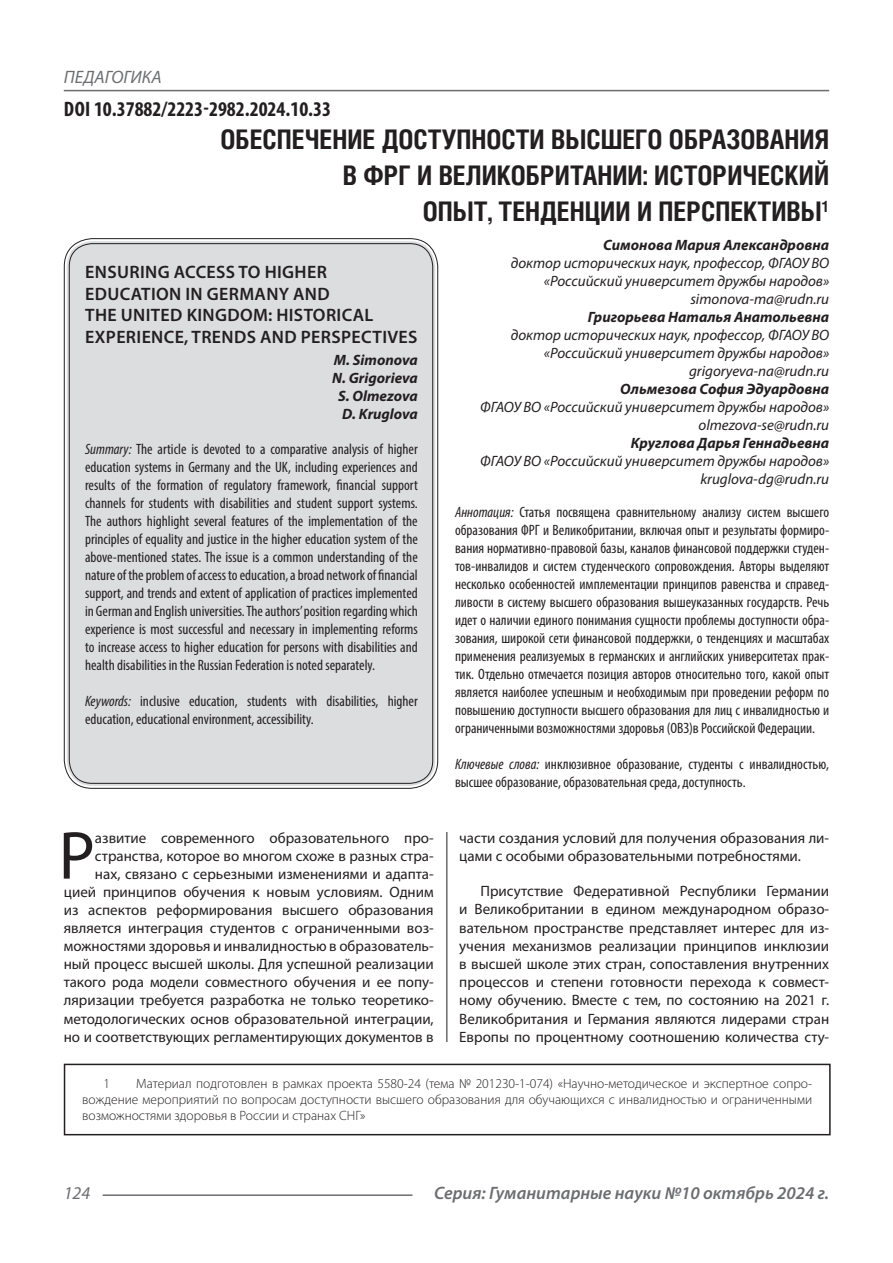
<style>
.page{position:relative;width:893px;height:1263px;background:#fff}
.page>*{position:absolute;margin:0;border:0;box-sizing:border-box;transform-origin:0 0}
.Статья_текст_первый{font:68.4px "Myriad Pro";color:#231f20}
.Статья_название{font:700 27px "Helios Cond C";color:#231f20}
.ДОИ{font:700 condensed 21px "Myriad Pro";color:#231f20}
.Статья_название_англ{font:600 18px/21.6px "Myriad Pro";letter-spacing:.02em;color:#231f20}
.t1{font:italic 600 18px "Myriad Pro";color:#6c6d70}
.t2{font:italic 18px "Myriad Pro";color:#6c6d70}
.Статья_аннотация_тек{font:condensed 15px/18px "Myriad Pro";color:#231f20;text-align:justify}
.Статья_аннотация_анг{font:condensed 15px/18px "Myriad Pro";color:#231f20;text-align:justify}
.Статья_текст_первый-2{font:15px/18.1px "Myriad Pro";color:#231f20;text-align:right}
.Статья_текст{font:15px/18.3px "Myriad Pro";color:#231f20;text-align:justify}
.Статья_автор_инфо{font:italic 15px/18px "Myriad Pro";color:#231f20;text-align:right}
.Статья_автор_фио_рус{font:italic 700 15px "Myriad Pro";color:#231f20}
.Статья_автор_англ{font:italic 700 15px "Myriad Pro";color:#231f20}
.Сноска{font:300 13.5px/16.2px "Myriad Pro";color:#231f20;text-align:justify}
.s1{font-style:italic}
</style>
<div class="page">
<hr style="left:446px;top:128px;width:1px;height:1007px;background:#231f20">
<hr style="left:103px;top:1194px;width:309px;height:2px;background:#6c6d70">
<hr style="left:64px;top:90px;width:765px;height:1px;background:#6c6d70">
<div style="left:441px;top:103px;width:10px;height:728px;background:#fff"></div>
<div style="left:67px;top:241px;width:368px;height:545px;background:#dcdddf;border-radius:26px"></div>
<div style="left:440px;top:1042px;width:11px;height:95px;background:#fff"></div>
<div style="left:64px;top:1064px;width:767px;height:71px;border:2px solid #231f20"></div>
<p class="t2" style="left:64px;top:66px;width:100px">ПЕДАГОГИКА</p>
<p class="ДОИ" style="left:64px;top:96px;width:269px">DOI 10.37882/2223-2982.2024.10.33</p>
<p class="Статья_название" style="left:220px;top:124px;width:610px">ОБЕСПЕЧЕНИЕ ДОСТУПНОСТИ ВЫСШЕГО ОБРАЗОВАНИЯ</p>
<p class="Статья_название" style="left:343px;top:160px;width:488px">В ФРГ И ВЕЛИКОБРИТАНИИ: ИСТОРИЧЕСКИЙ</p>
<p class="Статья_название" style="left:423px;top:196px;width:408px">ОПЫТ, ТЕНДЕНЦИИ И ПЕРСПЕКТИВЫ<sup>1</sup></p>
<p class="Статья_автор_фио_рус" style="left:603px;top:235px;width:228px">Симонова Мария Александровна</p>
<p class="Статья_автор_инфо" style="left:511px;top:254px;width:320px">доктор исторических наук, профессор, ФГАОУ ВО «Российский университет дружбы народов»</p>
<p class="Статья_автор_инфо" style="left:690px;top:290px;width:140px">simonova-ma@rudn.ru</p>
<p class="Статья_автор_фио_рус" style="left:588px;top:307px;width:243px">Григорьева Наталья Анатольевна</p>
<p class="Статья_автор_инфо" style="left:511px;top:326px;width:320px">доктор исторических наук, профессор, ФГАОУ ВО «Российский университет дружбы народов»</p>
<p class="Статья_автор_инфо" style="left:689px;top:362px;width:142px">grigoryeva-na@rudn.ru</p>
<p class="Статья_автор_фио_рус" style="left:620px;top:379px;width:210px">Ольмезова София Эдуардовна</p>
<p class="Статья_автор_инфо" style="left:480px;top:398px;width:350px">ФГАОУ ВО «Российский университет дружбы народов»</p>
<p class="Статья_автор_инфо" style="left:699px;top:416px;width:132px">olmezova-se@rudn.ru</p>
<p class="Статья_автор_фио_рус" style="left:631px;top:433px;width:200px">Круглова Дарья Геннадьевна</p>
<p class="Статья_автор_инфо" style="left:480px;top:452px;width:350px">ФГАОУ ВО «Российский университет дружбы народов»</p>
<p class="Статья_автор_инфо" style="left:700px;top:470px;width:130px">kruglova-dg@rudn.ru</p>
<p class="Статья_аннотация_тек" style="left:455px;top:503px;width:376px"><span class="s1">Аннотация:</span> Статья посвящена сравнительному анализу систем высшего образования ФРГ и Великобритании, включая опыт и результаты формиро&shy;вания нормативно-правовой базы, каналов финансовой поддержки студен&shy;тов-инвалидов и систем студенческого сопровождения. Авторы выделяют несколько особенностей имплементации принципов равенства и справед&shy;ливости в систему высшего образования вышеуказанных государств. Речь идет о наличии единого понимания сущности проблемы доступности обра&shy;зования, широкой сети финансовой поддержки, о тенденциях и масштабах применения реализуемых в германских и английских университетах прак&shy;тик. Отдельно отмечается позиция авторов относительно того, какой опыт является наиболее успешным и необходимым при проведении реформ по повышению доступности высшего образования для лиц с инвалидностью и ограниченными возможностями здоровья (ОВЗ)в Российской Федерации.</p>
<p class="Статья_аннотация_тек" style="left:455px;top:755px;width:376px"><span class="s1">Ключевые слова:</span> инклюзивное образование, студенты с инвалидностью, высшее образование, образовательная среда, доступность.</p>
<p class="Статья_название_англ" style="left:85px;top:261px;width:334px">ENSURING ACCESS TO HIGHER<br>EDUCATION IN GERMANY AND<br>THE UNITED KINGDOM: HISTORICAL<br>EXPERIENCE, TRENDS AND PERSPECTIVES</p>
<p class="Статья_автор_англ" style="left:334px;top:350px;width:85px">M. Simonova</p>
<p class="Статья_автор_англ" style="left:332px;top:368px;width:87px">N. Grigorieva</p>
<p class="Статья_автор_англ" style="left:338px;top:386px;width:81px">S. Olmezova</p>
<p class="Статья_автор_англ" style="left:342px;top:404px;width:77px">D. Kruglova</p>
<p class="Статья_аннотация_анг" style="left:85px;top:439px;width:334px"><span class="s1">Summary:</span> The article is devoted to a comparative analysis of higher education systems in Germany and the UK, including experiences and results of the formation of regulatory framework, financial support channels for students with disabilities and student support systems.<br>The authors highlight several features of the implementation of the principles of equality and justice in the higher education system of the above-mentioned states. The issue is a common understanding of the nature of the problem of access to education, a broad network of financial support, and trends and extent of application of practices implemented in German and English universities. The authors’ position regarding which experience is most successful and necessary in implementing reforms to increase access to higher education for persons with disabilities and health disabilities in the Russian Federation is noted separately.</p>
<p class="Статья_аннотация_анг" style="left:85px;top:691px;width:334px"><span class="s1">Keywords:</span> inclusive education, students with disabilities, higher education, educational environment, accessibility.</p>
<p class="Статья_текст_первый-2" style="left:64px;top:828px;width:371px">азвитие современного образовательного про&shy;странства, которое во многом схоже в разных стра-<br>нах, связано с серьезными изменениями и адапта&shy;цией принципов обучения к новым условиям. Одним из аспектов реформирования высшего образования является интеграция студентов с ограниченными воз&shy;можностями здоровья и инвалидностью в образователь&shy;ный процесс высшей школы. Для успешной реализации такого рода модели совместного обучения и ее попу&shy;ляризации требуется разработка не только теоретико&shy;методологических основ образовательной интеграции, но и соответствующих регламентирующих документов в</p>
<p class="Статья_текст_первый-2" style="left:459px;top:828px;width:371px;text-align:left">части создания условий для получения образования ли&shy;цами с особыми образовательными потребностями.</p>
<p class="Статья_текст_первый" style="left:59px;top:813px;width:38px">Р</p>
<p class="Статья_текст" style="left:459px;top:882px;width:371px;text-indent:21px">Присутствие Федеративной Республики Германии и Великобритании в едином международном образо&shy;вательном пространстве представляет интерес для из&shy;учения механизмов реализации принципов инклюзии в высшей школе этих стран, сопоставления внутренних процессов и степени готовности перехода к совмест&shy;ному обучению. Вместе с тем, по состоянию на 2021 г.<br>Великобритания и Германия являются лидерами стран Европы по процентному соотношению количества сту-</p>
<p class="Сноска" style="left:82px;top:1075px;width:731px;text-indent:54px">Материал подготовлен в рамках проекта 5580-24 (тема № 201230-1-074) «Научно-методическое и экспертное сопро&shy;вождение мероприятий по вопросам доступности высшего образования для обучающихся с инвалидностью и ограниченными возможностями здоровья в России и странах СНГ»</p>
<p class="Сноска" style="left:104px;top:1075px;width:8px">1</p>
<p class="t2" style="left:64px;top:1182px;width:28px">124</p>
<p class="t1" style="left:434px;top:1182px;width:397px">Серия: Гуманитарные науки №10 октябрь 2024 г.</p>
</div>
